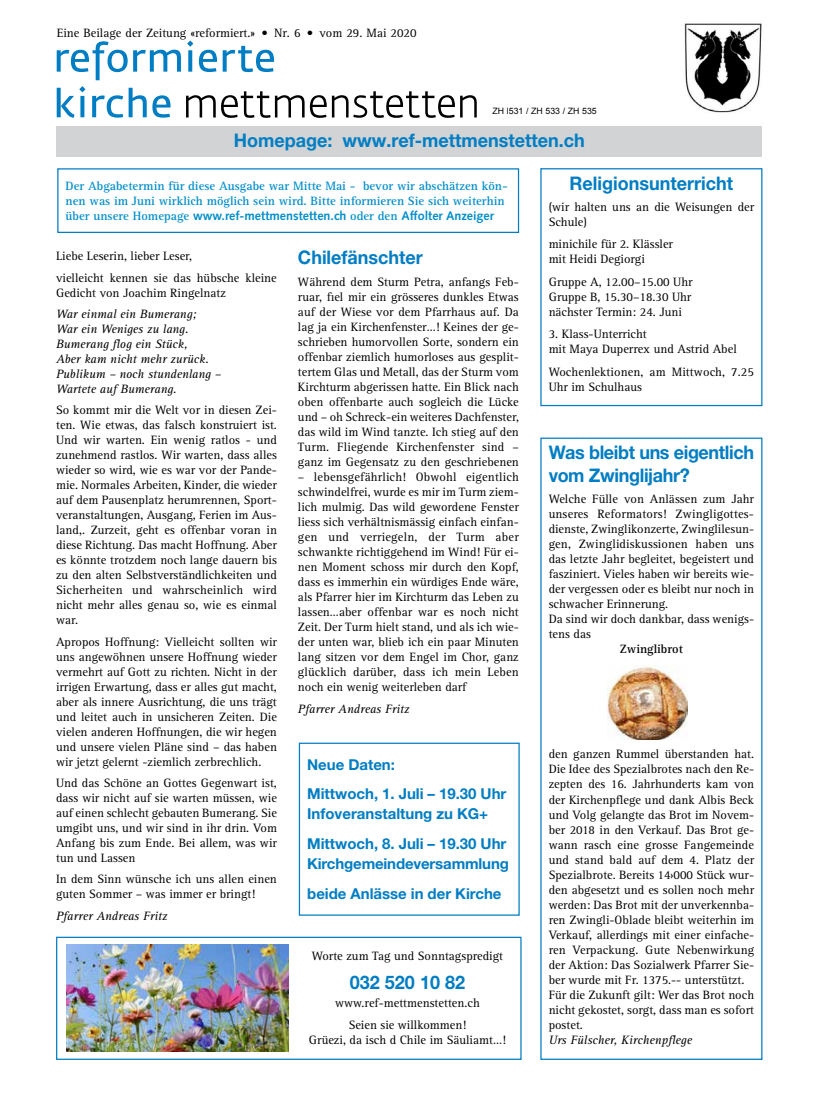
<style>
.page{position:relative;width:815px;height:1106px;background:#fff}
.page>*{position:absolute;margin:0;border:0;box-sizing:border-box;transform-origin:0 0}
.t1{font:700 18.75px "Helvetica Neue LT Std";color:#007dc3;scale:.96 1}
.t2{font:700 18.75px/22.5px "Helvetica Neue LT Std";letter-spacing:-.02em;color:#007dc3;scale:.96 1}
.t3{font:700 15px/29.6px "Helvetica Neue LT Std";color:#007dc3}
.t4{font:12.5px/15px "Rotis Serif";color:#000}
.t5{font:italic 12.5px/15px "Rotis Serif";color:#000}
.t6{font:700 12.5px/15px "Rotis Serif";color:#008ecb}
.t7{font:700 12.5px "Syntax";color:#008ecb}
.t8{font:700 12.5px "Rotis Serif";color:#000}
.t9{font:8.75px "Arial";color:#000}
.s1{font-family:"Rotis Serif"}
</style>
<div class="page">
<div style="left:56px;top:936px;width:466px;height:123px;border:1px solid #007dc3"></div>
<div style="left:57px;top:126px;width:705px;height:31px;background:#d1d3d4"></div>
<svg style="left:57px;top:41px;width:124px;height:39px"></svg>
<svg style="left:187px;top:40px;width:6px;height:32px"></svg>
<svg style="left:199px;top:50px;width:18px;height:22px"></svg>
<svg style="left:223px;top:46px;width:51px;height:26px"></svg>
<svg style="left:57px;top:86px;width:29px;height:32px"></svg>
<svg style="left:92px;top:95px;width:31px;height:23px"></svg>
<svg style="left:129px;top:88px;width:41px;height:30px"></svg>
<svg style="left:186px;top:91px;width:291px;height:27px"></svg>
<img style="left:684px;top:23px;width:78px;height:90px">
<div style="left:540px;top:437px;width:222px;height:622px;border:1px solid #007dc3"></div>
<div style="left:540px;top:168px;width:222px;height:238px;border:1px solid #007dc3"></div>
<div style="left:299px;top:742px;width:221px;height:173px;border:1px solid #007dc3"></div>
<img style="left:66px;top:944px;width:223px;height:107px">
<img style="left:607px;top:665px;width:81px;height:75px">
<div style="left:57px;top:168px;width:462px;height:65px;border:1px solid #007dc3"></div>
<p class="t4" style="left:57px;top:26px;width:361px">Eine Beilage der Zeitung «reformiert.» • Nr. 6 • vom 29. Mai 2020</p>
<p class="t9" style="left:493px;top:106px;width:106px">ZH l531 / ZH 533 / ZH 535</p>
<h1 class="t1" style="left:234px;top:129px;width:367px">Homepage: www.ref-mettmenstetten.ch</h1>
<p class="t6" style="left:66px;top:179px;width:444px">Der Abgabetermin für diese Ausgabe war Mitte Mai - bevor wir abschätzen kön&shy;nen was im Juni wirklich möglich sein wird. Bitte informieren Sie sich weiterhin</p>
<p class="t7" style="left:66px;top:209px;width:430px"><span class="s1">über unsere Homepage</span> www.ref-mettmenstetten.ch <span class="s1">oder den</span> Affolter Anzeiger</p>
<p class="t4" style="left:56px;top:246px;width:222px;line-height:21.2px">Liebe Leserin, lieber Leser,<br>vielleicht kennen sie das hübsche kleine</p>
<p class="t4" style="left:56px;top:285px;width:171px">Gedicht von Joachim Ringelnatz</p>
<p class="t5" style="left:56px;top:307px;width:167px">War einmal ein Bumerang;<br>War ein Weniges zu lang.<br>Bumerang flog ein Stück,<br>Aber kam nicht mehr zurück.<br>Publikum – noch stundenlang –<br>Wartete auf Bumerang.</p>
<p class="t4" style="left:56px;top:403px;width:222px;text-align:justify">So kommt mir die Welt vor in diesen Zei&shy;ten. Wie etwas, das falsch konstruiert ist.<br>Und wir warten. Ein wenig ratlos - und zunehmend rastlos. Wir warten, dass alles wieder so wird, wie es war vor der Pande&shy;mie. Normales Arbeiten, Kinder, die wieder auf dem Pausenplatz herumrennen, Sport&shy;veranstaltungen, Ausgang, Ferien im Aus&shy;land,. Zurzeit, geht es offenbar voran in diese Richtung. Das macht Hoffnung. Aber es könnte trotzdem noch lange dauern bis zu den alten Selbstverständlichkeiten und Sicherheiten und wahrscheinlich wird nicht mehr alles genau so, wie es einmal war.</p>
<p class="t4" style="left:56px;top:634px;width:222px;text-align:justify">Apropos Hoffnung: Vielleicht sollten wir uns angewöhnen unsere Hoffnung wieder vermehrt auf Gott zu richten. Nicht in der irrigen Erwartung, dass er alles gut macht, aber als innere Ausrichtung, die uns trägt und leitet auch in unsicheren Zeiten. Die vielen anderen Hoffnungen, die wir hegen und unsere vielen Pläne sind – das haben wir jetzt gelernt -ziemlich zerbrechlich.</p>
<p class="t4" style="left:56px;top:775px;width:222px;text-align:justify">Und das Schöne an Gottes Gegenwart ist, dass wir nicht auf sie warten müssen, wie auf einen schlecht gebauten Bumerang. Sie umgibt uns, und wir sind in ihr drin. Vom Anfang bis zum Ende. Bei allem, was wir tun und Lassen</p>
<p class="t4" style="left:56px;top:872px;width:222px">In dem Sinn wünsche ich uns allen einen guten Sommer – was immer er bringt!</p>
<p class="t5" style="left:56px;top:908px;width:113px">Pfarrer Andreas Fritz</p>
<h1 class="t1" style="left:298px;top:245px;width:132px">Chilefänschter</h1>
<p class="t4" style="left:298px;top:274px;width:223px;text-align:justify">Während dem Sturm Petra, anfangs Feb&shy;ruar, fiel mir ein grösseres dunkles Etwas auf der Wiese vor dem Pfarrhaus auf. Da lag ja ein Kirchenfenster…! Keines der ge&shy;schrieben humorvollen Sorte, sondern ein offenbar ziemlich humorloses aus gesplit&shy;tertem Glas und Metall, das der Sturm vom Kirchturm abgerissen hatte. Ein Blick nach oben offenbarte auch sogleich die Lücke und – oh Schreck-ein weiteres Dachfenster, das wild im Wind tanzte. Ich stieg auf den Turm. Fliegende Kirchenfenster sind – ganz im Gegensatz zu den geschriebenen</p>
<p class="t4" style="left:298px;top:469px;width:222px;text-align:justify">– lebensgefährlich! Obwohl eigentlich schwindelfrei, wurde es mir im Turm ziem&shy;lich mulmig. Das wild gewordene Fenster liess sich verhältnismässig einfach einfan&shy;gen und verriegeln, der Turm aber schwankte richtiggehend im Wind! Für ei&shy;nen Moment schoss mir durch den Kopf, dass es immerhin ein würdiges Ende wäre, als Pfarrer hier im Kirchturm das Leben zu lassen…aber offenbar war es noch nicht Zeit. Der Turm hielt stand, und als ich wie&shy;der unten war, blieb ich ein paar Minuten lang sitzen vor dem Engel im Chor, ganz glücklich darüber, dass ich mein Leben noch ein wenig weiterleben darf</p>
<p class="t5" style="left:298px;top:702px;width:113px">Pfarrer Andreas Fritz</p>
<p class="t3" style="left:307px;top:749px;width:201px">Neue Daten:<br>Mittwoch, 1. Juli – 19.30 Uhr</p>
<p class="t3" style="left:307px;top:798px;width:201px">Infoveranstaltung zu KG+<br>Mittwoch, 8. Juli – 19.30 Uhr</p>
<p class="t3" style="left:307px;top:847px;width:203px;line-height:30.9px">Kirchgemeindeversammlung beide Anlässe in der Kirche</p>
<p class="t4" style="left:312px;top:948px;width:193px">Worte zum Tag und Sonntagspredigt</p>
<h1 class="t1" style="left:350px;top:970px;width:121px">032 520 10 82</h1>
<p class="t4" style="left:335px;top:992px;width:146px;line-height:21.2px;text-align:center">www.ref-mettmenstetten.ch<br>Seien sie willkommen!</p>
<p class="t4" style="left:309px;top:1032px;width:199px">Grüezi, da isch d Chile im Säuliamt…!</p>
<h1 class="t1" style="left:570px;top:172px;width:172px">Religionsunterricht</h1>
<p class="t4" style="left:549px;top:199px;width:207px">(wir halten uns an die Weisungen der<br>Schule)</p>
<p class="t4" style="left:549px;top:237px;width:126px">minichile für 2. Klässler mit Heidi Degiorgi</p>
<p class="t4" style="left:549px;top:274px;width:145px;text-align:justify">Gruppe A, 12.00–15.00 Uhr Gruppe B, 15.30–18.30 Uhr nächster Termin: 24. Juni</p>
<p class="t4" style="left:549px;top:327px;width:190px">3. Klass-Unterricht<br>mit Maya Duperrex und Astrid Abel</p>
<p class="t4" style="left:549px;top:364px;width:207px">Wochenlektionen, am Mittwoch, 7.25<br>Uhr im Schulhaus</p>
<h1 class="t2" style="left:549px;top:441px;width:216px">Was bleibt uns eigentlich vom Zwinglijahr?</h1>
<p class="t4" style="left:549px;top:492px;width:207px">Welche Fülle von Anlässen zum Jahr unseres Reformators! Zwingligottes&shy;dienste, Zwinglikonzerte, Zwinglilesun&shy;gen, Zwinglidiskussionen haben uns das letzte Jahr begleitet, begeistert und fasziniert. Vieles haben wir bereits wie&shy;der vergessen oder es bleibt nur noch in schwacher Erinnerung.<br>Da sind wir doch dankbar, dass wenigs&shy;tens das</p>
<p class="t8" style="left:620px;top:642px;width:65px">Zwinglibrot</p>
<p class="t4" style="left:549px;top:747px;width:207px">den ganzen Rummel überstanden hat.<br>Die Idee des Spezialbrotes nach den Re&shy;zepten des 16. Jahrhunderts kam von der Kirchenpflege und dank Albis Beck und Volg gelangte das Brot im Novem&shy;ber 2018 in den Verkauf. Das Brot ge&shy;wann rasch eine grosse Fangemeinde und stand bald auf dem 4. Platz der Spezialbrote. Bereits 14›000 Stück wur&shy;den abgesetzt und es sollen noch mehr werden: Das Brot mit der unverkennba&shy;ren Zwingli-Oblade bleibt weiterhin im Verkauf, allerdings mit einer einfache&shy;ren Verpackung. Gute Nebenwirkung der Aktion: Das Sozialwerk Pfarrer Sie&shy;ber wurde mit Fr. 1375.-- unterstützt.<br>Für die Zukunft gilt: Wer das Brot noch nicht gekostet, sorgt, dass man es sofort postet.</p>
<p class="t5" style="left:549px;top:1032px;width:145px">Urs Fülscher, Kirchenpflege</p>
</div>
